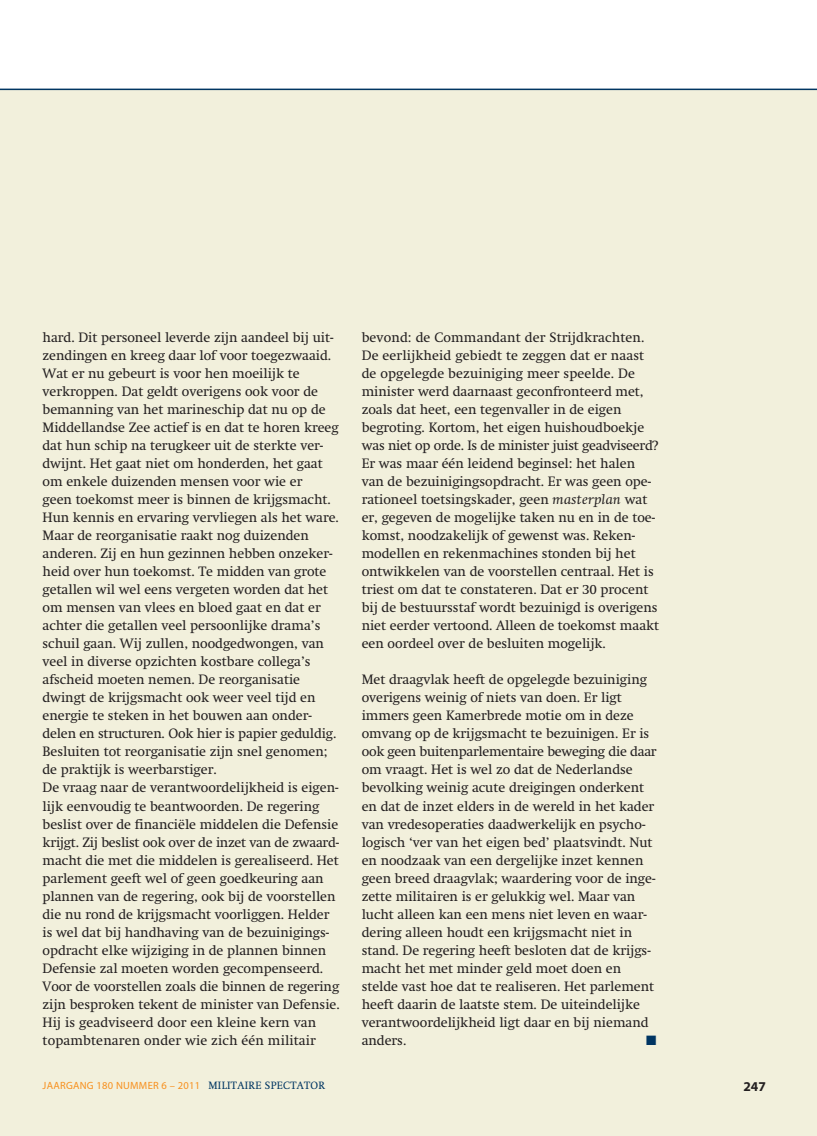
<style>
.page{position:relative;width:817px;height:1136px;background:#fff}
.page>*{position:absolute;margin:0;border:0;box-sizing:border-box;transform-origin:0 0}
.t1{font:13.5px/18px "Swift";color:#231f20}
.t2{font:700 13.5px "Myriad Pro";color:#231f20}
.t3{font:13.5px "Zapf Dingbats";color:#003562}
.t4{font:10.5px "Myriad Pro";letter-spacing:.025em;color:#f7901e}
.s1{font-style:italic}
.s2{font-family:"Swift";color:#003562}
</style>
<div class="page">
<div style="left:0;top:89px;width:816px;height:1046px;background:#f2f0dc"></div>
<hr style="left:0;top:89px;width:816px;height:1px;background:#003562">
<p class="t1" style="left:43px;top:330px;width:299px">hard. Dit personeel leverde zijn aandeel bij uit&shy;zendingen en kreeg daar lof voor toegezwaaid.<br>Wat er nu gebeurt is voor hen moeilijk te verkroppen. Dat geldt overigens ook voor de bemanning van het marineschip dat nu op de Middellandse Zee actief is en dat te horen kreeg dat hun schip na terugkeer uit de sterkte ver&shy;dwijnt. Het gaat niet om honderden, het gaat om enkele duizenden mensen voor wie er<br>geen toekomst meer is binnen de krijgsmacht.<br>Hun kennis en ervaring vervliegen als het ware.<br>Maar de reorganisatie raakt nog duizenden anderen. Zij en hun gezinnen hebben onzeker&shy;heid over hun toekomst. Te midden van grote getallen wil wel eens vergeten worden dat het om mensen van vlees en bloed gaat en dat er achter die getallen veel persoonlijke drama’s schuil gaan. Wij zullen, noodgedwongen, van veel in diverse opzichten kostbare collega’s afscheid moeten nemen. De reorganisatie dwingt de krijgsmacht ook weer veel tijd en energie te steken in het bouwen aan onder&shy;delen en structuren. Ook hier is papier geduldig.<br>Besluiten tot reorganisatie zijn snel genomen; de praktijk is weerbarstiger.<br>De vraag naar de verantwoordelijkheid is eigen&shy;lijk eenvoudig te beantwoorden. De regering beslist over de financiële middelen die Defensie krijgt. Zij beslist ook over de inzet van de zwaard&shy;macht die met die middelen is gerealiseerd. Het parlement geeft wel of geen goedkeuring aan plannen van de regering, ook bij de voorstellen die nu rond de krijgsmacht voorliggen. Helder is wel dat bij handhaving van de bezuinigings&shy;opdracht elke wijziging in de plannen binnen Defensie zal moeten worden gecompenseerd.<br>Voor de voorstellen zoals die binnen de regering zijn besproken tekent de minister van Defensie.<br>Hij is geadviseerd door een kleine kern van topambtenaren onder wie zich één militair</p>
<p class="t1" style="left:361px;top:330px;width:299px">bevond: de Commandant der Strijdkrachten.<br>De eerlijkheid gebiedt te zeggen dat er naast de opgelegde bezuiniging meer speelde. De minister werd daarnaast geconfronteerd met, zoals dat heet, een tegenvaller in de eigen begroting. Kortom, het eigen huishoudboekje was niet op orde. Is de minister juist geadviseerd?<br>Er was maar één leidend beginsel: het halen van de bezuinigingsopdracht. Er was geen ope&shy;rationeel toetsingskader, geen <span class="s1">masterplan</span> wat er, gegeven de mogelijke taken nu en in de toe&shy;komst, noodzakelijk of gewenst was. Reken&shy;modellen en rekenmachines stonden bij het ontwikkelen van de voorstellen centraal. Het is triest om dat te constateren. Dat er 30 procent bij de bestuursstaf wordt bezuinigd is overigens niet eerder vertoond. Alleen de toekomst maakt een oordeel over de besluiten mogelijk.</p>
<p class="t1" style="left:361px;top:672px;width:296px">Met draagvlak heeft de opgelegde bezuiniging overigens weinig of niets van doen. Er ligt immers geen Kamerbrede motie om in deze omvang op de krijgsmacht te bezuinigen. Er is ook geen buitenparlementaire beweging die daar om vraagt. Het is wel zo dat de Nederlandse bevolking weinig acute dreigingen onderkent en dat de inzet elders in de wereld in het kader van vredesoperaties daadwerkelijk en psycho&shy;logisch ‘ver van het eigen bed’ plaatsvindt. Nut en noodzaak van een dergelijke inzet kennen geen breed draagvlak; waardering voor de inge&shy;zette militairen is er gelukkig wel. Maar van lucht alleen kan een mens niet leven en waar&shy;dering alleen houdt een krijgsmacht niet in stand. De regering heeft besloten dat de krijgs&shy;macht het met minder geld moet doen en stelde vast hoe dat te realiseren. Het parlement heeft daarin de laatste stem. De uiteindelijke verantwoordelijkheid ligt daar en bij niemand anders.</p>
<p class="t3" style="left:646px;top:1033px;width:12px">■</p>
<p class="t4" style="left:43px;top:1078px;width:284px">JAARGANG 180 NUMMER 6 – 2011 <span class="s2">MILITAIRE SPECTATOR</span></p>
<p class="t2" style="left:743px;top:1081px;width:24px">247</p>
</div>
